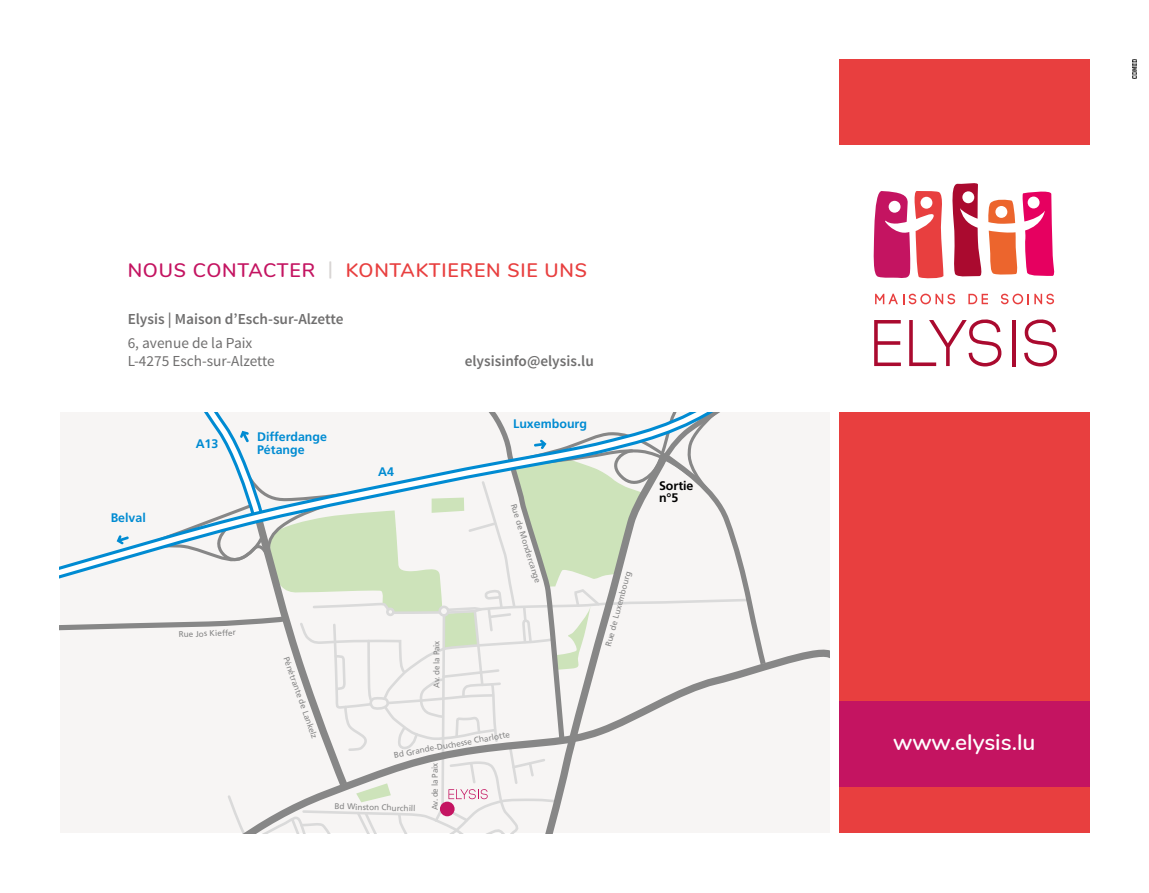
<style>
.page{position:relative;width:1149px;height:893px;background:#fff}
.page>*{position:absolute;margin:0;border:0;box-sizing:border-box;transform-origin:0 0}
.t1{font:600 22.5px "Nunito";color:#fff}
.t2{font:600 19.5px "Nunito";letter-spacing:.04em;color:#e83f3f}
.t3{font:600 15.3px "Source Sans Pro";color:#706f6f}
.t4{font:15.3px/18.3px "Source Sans Pro";color:#706f6f}
.t5{font:700 12.45px/12.5px "Frutiger";color:#008bd2}
.t6{font:700 12.45px/12.5px "Frutiger";color:#000}
.t7{font:8.25px "Frutiger";letter-spacing:-.025em;color:#878787}
.s1{color:#c41461}
.s2{color:#d8d4d3}
</style>
<div class="page">
<svg style="left:873px;top:183px;width:182px;height:96px"></svg>
<svg style="left:874px;top:320px;width:26px;height:46px"></svg>
<svg style="left:909px;top:319px;width:92px;height:47px"></svg>
<svg style="left:1024px;top:319px;width:33px;height:47px"></svg>
<svg style="left:1012px;top:320px;width:3px;height:46px"></svg>
<svg style="left:968px;top:294px;width:19px;height:10px"></svg>
<svg style="left:1034px;top:294px;width:19px;height:10px"></svg>
<svg style="left:875px;top:294px;width:79px;height:10px"></svg>
<svg style="left:1001px;top:294px;width:27px;height:10px"></svg>
<div style="left:838px;top:412px;width:251px;height:421px;background:#e83f3f"></div>
<div style="left:838px;top:702px;width:251px;height:85px;background:#c41461"></div>
<div style="left:838px;top:60px;width:251px;height:85px;background:#e83f3f"></div>
<svg style="left:60px;top:412px;width:760px;height:421px"></svg>
<img style="left:1132px;top:60px;width:3px;height:18px">
<h2 class="t2" style="left:128px;top:256px;width:461px"><span class="s1">NOUS CONTACTER</span> <span class="s2">|</span> KONTAKTIEREN SIE UNS</h2>
<h3 class="t3" style="left:128px;top:310px;width:217px">Elysis | Maison d’Esch-sur-Alzette</h3>
<h3 class="t4" style="left:128px;top:334px;width:149px">6, avenue de la Paix<br>L-4275 Esch-sur-Alzette</h3>
<h3 class="t3" style="left:464px;top:351px;width:131px">elysisinfo@elysis.lu</h3>
<h3 class="t5" style="left:111px;top:511px;width:37px">Belval</h3>
<h3 class="t5" style="left:196px;top:437px;width:24px">A13</h3>
<p class="t7" style="left:178px;top:629px;width:59px;rotate:-2deg">Rue Jos Kieffer</p>
<h3 class="t5" style="left:257px;top:430px;width:71px">Differdange<br>Pétange</h3>
<h3 class="t5" style="left:378px;top:466px;width:17px">A4</h3>
<h3 class="t5" style="left:513px;top:418px;width:75px">Luxembourg</h3>
<p class="t7" style="left:518px;top:502px;width:84px;rotate:73deg">Rue de Mondercange</p>
<p class="t7" style="left:290px;top:655px;width:88px;rotate:70deg">Pénétrante de Lankelz</p>
<p class="t7" style="left:431px;top:688px;width:49px;rotate:-90deg">Av. de la Paix</p>
<p class="t7" style="left:393px;top:750px;width:119px;rotate:-10deg">Bd Grande-Duchesse Charlotte</p>
<p class="t7" style="left:430px;top:810px;width:49px;rotate:-90deg">Av. de la Paix</p>
<p class="t7" style="left:335px;top:801px;width:82px;rotate:2deg">Bd Winston Churchill</p>
<p class="t7" style="left:603px;top:645px;width:79px;rotate:-75deg">Rue de Luxembourg</p>
<h3 class="t6" style="left:658px;top:479px;width:36px">Sortie n°5</h3>
<h1 class="t1" style="left:892px;top:725px;width:144px">www.elysis.lu</h1>
</div>
